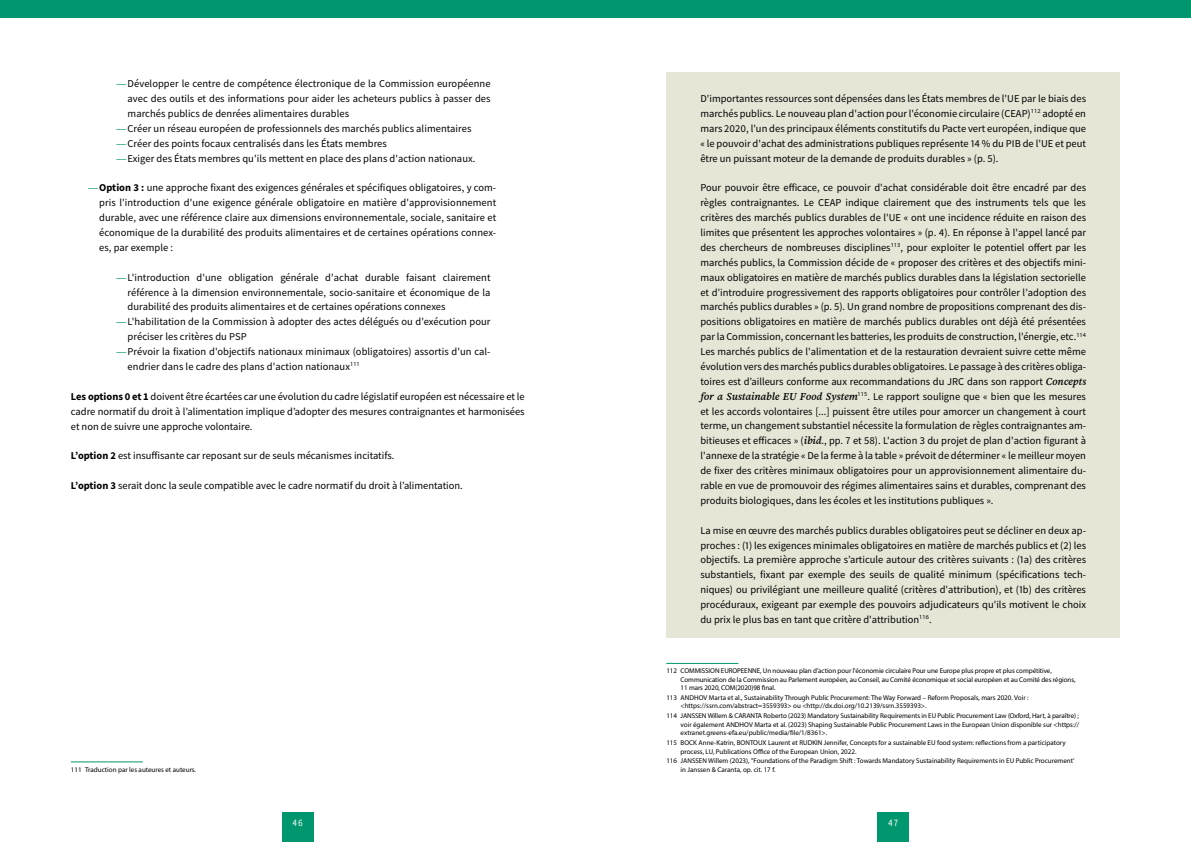
<style>
.page{position:relative;width:1191px;height:842px;background:#fff}
.page>*{position:absolute;margin:0;border:0;box-sizing:border-box;transform-origin:0 0}
.t1{font:10.5px/14.9px "Fiantext";letter-spacing:.005em;color:#000;text-align:justify}
.t2{font:9.9px "Fiantext";color:#fff;scale:.91 1}
.t3{font:7px/8.4px "Myriad Pro";color:#000}
.s1{font-family:"Myriad Pro";color:#00966e}
.s2{font-weight:700}
.s3{font-weight:600;font-style:italic}
</style>
<div class="page">
<div style="left:282px;top:812px;width:31px;height:30px;background:#00966e"></div>
<div style="left:877px;top:812px;width:31px;height:30px;background:#00966e"></div>
<div style="left:0;top:0;width:1191px;height:18px;background:#00966e"></div>
<div style="left:666px;top:72px;width:454px;height:566px;background:#e6e6d7"></div>
<hr style="left:666px;top:663px;width:72px;height:1px;background:#00966e">
<hr style="left:71px;top:761px;width:72px;height:1px;background:#00966e">
<p class="t1" style="left:116px;top:76px;width:376px"><span class="s1">—</span>Développer le centre de compétence électronique de la Commission européenne</p>
<p class="t1" style="left:128px;top:91px;width:364px">avec des outils et des informations pour aider les acheteurs publics à passer des</p>
<p class="t1" style="left:128px;top:106px;width:223px">marchés publics de denrées alimentaires durables</p>
<p class="t1" style="left:116px;top:121px;width:357px"><span class="s1">—</span>Créer un réseau européen de professionnels des marchés publics alimentaires</p>
<p class="t1" style="left:116px;top:136px;width:272px"><span class="s1">—</span>Créer des points focaux centralisés dans les États membres</p>
<p class="t1" style="left:116px;top:151px;width:360px"><span class="s1">—</span>Exiger des États membres qu'ils mettent en place des plans d'action nationaux.</p>
<p class="t1" style="left:99px;top:180px;width:398px;text-indent:-11px"><span class="s1">—</span><span class="s2">Option 3 :</span> une approche fixant des exigences générales et spécifiques obligatoires, y com&shy;pris l'introduction d'une exigence générale obligatoire en matière d'approvisionnement durable, avec une référence claire aux dimensions environnementale, sociale, sanitaire et économique de la durabilité des produits alimentaires et de certaines opérations connex&shy;es, par exemple :</p>
<p class="t1" style="left:116px;top:270px;width:376px"><span class="s1">—</span>L'introduction d'une obligation générale d'achat durable faisant clairement</p>
<p class="t1" style="left:128px;top:284px;width:364px">référence à la dimension environnementale, socio-sanitaire et économique de la</p>
<p class="t1" style="left:128px;top:299px;width:319px">durabilité des produits alimentaires et de certaines opérations connexes</p>
<p class="t1" style="left:116px;top:314px;width:376px"><span class="s1">—</span>L'habilitation de la Commission à adopter des actes délégués ou d'exécution pour</p>
<p class="t1" style="left:128px;top:329px;width:120px">préciser les critères du PSP</p>
<p class="t1" style="left:116px;top:344px;width:376px"><span class="s1">—</span>Prévoir la fixation d'objectifs nationaux minimaux (obligatoires) assortis d'un cal-</p>
<p class="t1" style="left:128px;top:359px;width:234px">endrier dans le cadre des plans d'action nationaux<sup>111</sup></p>
<p class="t1" style="left:71px;top:389px;width:455px"><span class="s2">Les options 0 et 1</span> doivent être écartées car une évolution du cadre législatif européen est nécessaire et le cadre normatif du droit à l’alimentation implique d’adopter des mesures contraignantes et harmonisées et non de suivre une approche volontaire.</p>
<p class="t1" style="left:71px;top:448px;width:325px"><span class="s2">L’option 2</span> est insuffisante car reposant sur de seuls mécanismes incitatifs.</p>
<p class="t1" style="left:71px;top:478px;width:393px"><span class="s2">L’option 3</span> serait donc la seule compatible avec le cadre normatif du droit à l’alimentation.</p>
<p class="t3" style="left:71px;top:765px;width:127px">111 Traduction par les auteures et auteurs.</p>
<p class="t1" style="left:700px;top:91px;width:387px">D'importantes ressources sont dépensées dans les États membres de l'UE par le biais des marchés publics. Le nouveau plan d'action pour l'économie circulaire (CEAP)<sup>112</sup> adopté en mars 2020, l'un des principaux éléments constitutifs du Pacte vert européen, indique que « le pouvoir d'achat des administrations publiques représente 14 % du PIB de l'UE et peut être un puissant moteur de la demande de produits durables » (p. 5).</p>
<p class="t1" style="left:700px;top:180px;width:387px">Pour pouvoir être efficace, ce pouvoir d'achat considérable doit être encadré par des règles contraignantes. Le CEAP indique clairement que des instruments tels que les critères des marchés publics durables de l'UE « ont une incidence réduite en raison des limites que présentent les approches volontaires » (p. 4). En réponse à l'appel lancé par des chercheurs de nombreuses disciplines<sup>113</sup>, pour exploiter le potentiel offert par les marchés publics, la Commission décide de « proposer des critères et des objectifs mini&shy;maux obligatoires en matière de marchés publics durables dans la législation sectorielle et d’introduire progressivement des rapports obligatoires pour contrôler l'adoption des marchés publics durables » (p. 5). Un grand nombre de propositions comprenant des dis&shy;positions obligatoires en matière de marchés publics durables ont déjà été présentées par la Commission, concernant les batteries, les produits de construction, l'énergie, etc.<sup>114<br></sup>Les marchés publics de l'alimentation et de la restauration devraient suivre cette même évolution vers des marchés publics durables obligatoires. Le passage à des critères obliga&shy;toires est d’ailleurs conforme aux recommandations du JRC dans son rapport <span class="s3">Concepts for a Sustainable EU Food System</span><sup>115</sup>. Le rapport souligne que « bien que les mesures et les accords volontaires [...] puissent être utiles pour amorcer un changement à court terme, un changement substantiel nécessite la formulation de règles contraignantes am&shy;bitieuses et efficaces » (<span class="s3">ibid</span>., pp. 7 et 58). L'action 3 du projet de plan d'action figurant à l'annexe de la stratégie « De la ferme à la table » prévoit de déterminer « le meilleur moyen de fixer des critères minimaux obligatoires pour un approvisionnement alimentaire du&shy;rable en vue de promouvoir des régimes alimentaires sains et durables, comprenant des produits biologiques, dans les écoles et les institutions publiques ».</p>
<p class="t1" style="left:700px;top:523px;width:387px">La mise en œuvre des marchés publics durables obligatoires peut se décliner en deux ap&shy;proches : (1) les exigences minimales obligatoires en matière de marchés publics et (2) les objectifs. La première approche s’articule autour des critères suivants : (1a) des critères substantiels, fixant par exemple des seuils de qualité minimum (spécifications tech&shy;niques) ou privilégiant une meilleure qualité (critères d'attribution), et (1b) des critères procéduraux, exigeant par exemple des pouvoirs adjudicateurs qu'ils motivent le choix du prix le plus bas en tant que critère d'attribution<sup>116</sup>.</p>
<p class="t3" style="left:680px;top:667px;width:396px;text-indent:-14px">112 COMMISSION EUROPEENNE, Un nouveau plan d'action pour l'économie circulaire Pour une Europe plus propre et plus compétitive,<br>Communication de la Commission au Parlement européen, au Conseil, au Comité économique et social européen et au Comité des régions,<br>11 mars 2020, COM(2020)98 final.</p>
<p class="t3" style="left:680px;top:693px;width:349px;text-indent:-14px">113 ANDHOV Marta et al., Sustainability Through Public Procurement: The Way Forward – Reform Proposals, mars 2020. Voir : &lt;https://ssrn.com/abstract=3559393&gt; ou &lt;http://dx.doi.org/10.2139/ssrn.3559393&gt;.</p>
<p class="t3" style="left:680px;top:712px;width:400px;text-align:justify;text-indent:-14px">114 JANSSEN Willem &amp; CARANTA Roberto (2023) Mandatory Sustainability Requirements in EU Public Procurement Law (Oxford, Hart, à paraître) ; voir également ANDHOV Marta et al. (2023) Shaping Sustainable Public Procurement Laws in the European Union disponible sur &lt;https:// extranet.greens-efa.eu/public/media/file/1/8361&gt;.</p>
<p class="t3" style="left:680px;top:738px;width:386px;text-indent:-14px">115 BOCK Anne-Katrin, BONTOUX Laurent et RUDKIN Jennifer, Concepts for a sustainable EU food system: reflections from a participatory process, LU, Publications Office of the European Union, 2022.</p>
<p class="t3" style="left:680px;top:757px;width:395px;text-indent:-14px">116 JANSSEN Willem (2023), "Foundations of the Paradigm Shift : Towards Mandatory Sustainability Requirements in EU Public Procurement' in Janssen &amp; Caranta, op. cit. 17 f.</p>
<p class="t2" style="left:292px;top:816px;width:13px">46</p>
<p class="t2" style="left:888px;top:817px;width:13px">47</p>
</div>
